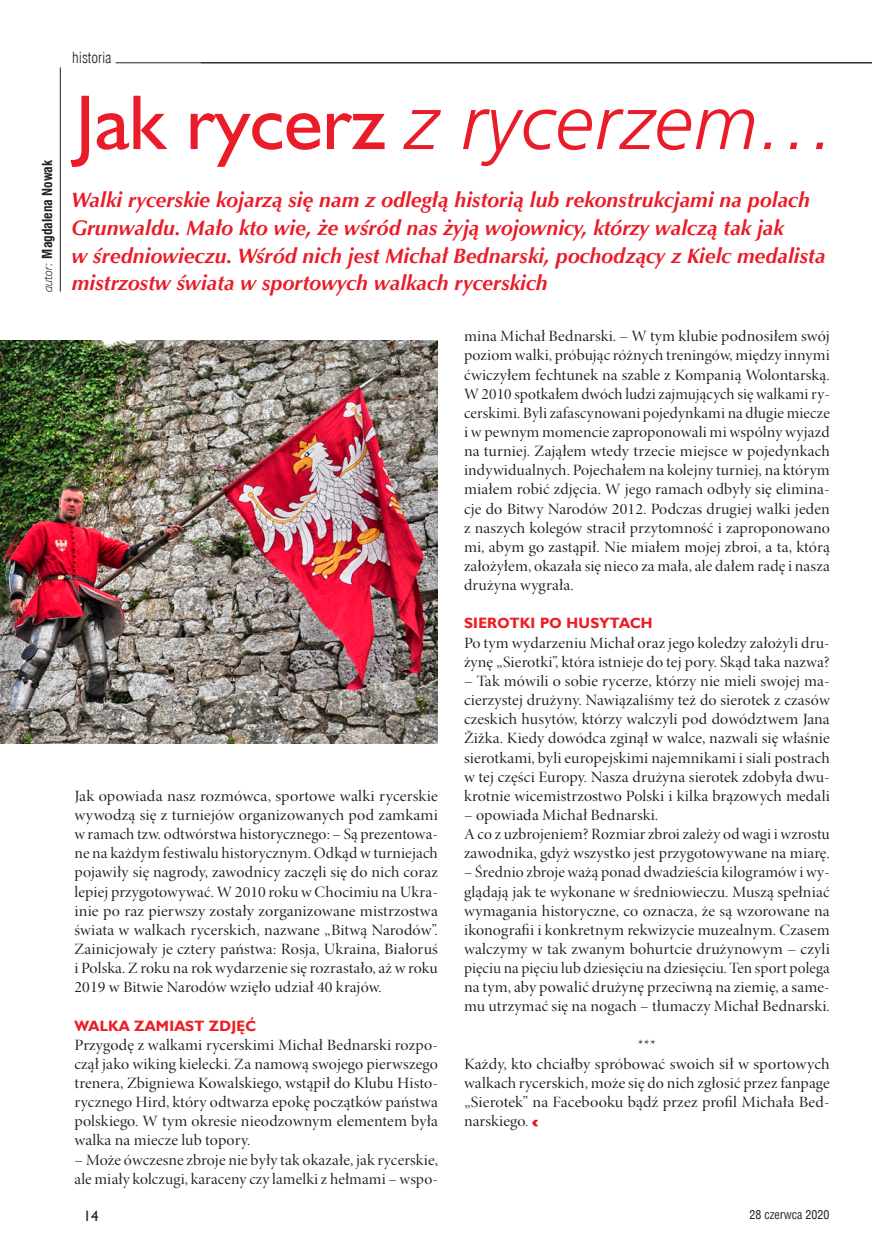
<style>
.page{position:relative;width:872px;height:1234px;background:#fff}
.page>*{position:absolute;margin:0;border:0;box-sizing:border-box;transform-origin:0 0}
.TYTUL_ARTTYKULU{font:italic 78px "Humnst 777 Lt EUX";color:#eb1c29}
.LID{font:italic 700 21px/27.6px "Zapf Humnst EUX";color:#eb1c29}
.TEKST_GŁÓWNY{font:15.75px/19.2px "Minion Pro Disp";letter-spacing:.01em;color:#231f20;text-align:justify;scale:1.06 1}
.TEKST_GŁÓWNY-2{font:15.75px/19.2px "Minion Pro Disp";letter-spacing:.01em;color:#231f20;text-align:justify;scale:1.08 1}
.TEKST_GŁÓWNY-3{font:15.75px/19.2px "Minion Pro Disp";letter-spacing:.01em;color:#231f20;scale:1.04 1}
.SRODTYTUL{font:700 15px "Humanst 521 EUX";letter-spacing:.02em;color:#ee1d23}
.t1{font:15px "Swis 721 Lt Cn EUX";color:#231f20}
.t2{font:15px "Humanst 521 EUX";color:#231f20}
.t3{font:700 13.5px "Swis 721 Cn EUX";color:#231f20}
.t4{font:condensed 12px "Helvetica";color:#231f20}
.s1{font-family:"Humanst 521 Lt EUX";font-weight:400;font-style:italic}
.s2{font-family:"Humanst 521 EUX";font-style:normal}
</style>
<div class="page">
<img style="left:0;top:340px;width:438px;height:403px">
<hr style="left:116px;top:62px;width:756px;height:1px;background:#231f20">
<svg style="left:532px;top:1119px;width:6px;height:6px"></svg>
<hr style="left:60px;top:67px;width:1px;height:224px;background:#231f20">
<p class="t3" style="left:39px;top:292px;width:134px;rotate:-90deg"><span class="s1">autor:</span> Magdalena Nowak</p>
<p class="t1" style="left:72px;top:49px;width:41px">historia</p>
<p class="TYTUL_ARTTYKULU" style="left:75px;top:74px;width:763px"><span class="s2">Jak rycerz</span> z rycerzem…</p>
<p class="LID" style="left:72px;top:187px;width:755px">Walki rycerskie kojarzą się nam z odległą historią lub rekonstrukcjami na polach Grunwaldu. Mało kto wie, że wśród nas żyją wojownicy, którzy walczą tak jak<br>w średniowieczu. Wśród nich jest Michał Bednarski, pochodzący z Kielc medalista mistrzostw świata w sportowych walkach rycerskich</p>
<p class="TEKST_GŁÓWNY" style="left:464px;top:327px;width:346px">mina Michał Bednarski. – W tym klubie podnosiłem swój poziom walki, próbując różnych treningów, między innymi ćwiczyłem fechtunek na szable z Kompanią Wolontarską.<br>W 2010 spotkałem dwóch ludzi zajmujących się walkami ry&shy;cerskimi. Byli zafascynowani pojedynkami na długie miecze i w pewnym momencie zaproponowali mi wspólny wyjazd na turniej. Zająłem wtedy trzecie miejsce w pojedynkach indywidualnych. Pojechałem na kolejny turniej, na którym miałem robić zdjęcia. W jego ramach odbyły się elimina&shy;cje do Bitwy Narodów 2012. Podczas drugiej walki jeden z naszych kolegów stracił przytomność i zaproponowano mi, abym go zastąpił. Nie miałem mojej zbroi, a ta, którą założyłem, okazała się nieco za mała, ale dałem radę i nasza drużyna wygrała.</p>
<p class="SRODTYTUL" style="left:464px;top:614px;width:190px">SIEROTKI PO HUSYTACH</p>
<p class="TEKST_GŁÓWNY" style="left:464px;top:633px;width:347px">Po tym wydarzeniu Michał oraz jego koledzy założyli dru&shy;żynę „Sierotki”, która istnieje do tej pory. Skąd taka nazwa?</p>
<p class="TEKST_GŁÓWNY" style="left:464px;top:671px;width:346px">– Tak mówili o sobie rycerze, którzy nie mieli swojej ma&shy;cierzystej drużyny. Nawiązaliśmy też do sierotek z czasów czeskich husytów, którzy walczyli pod dowództwem Jana Žižka. Kiedy dowódca zginął w walce, nazwali się właśnie sierotkami, byli europejskimi najemnikami i siali postrach w tej części Europy. Nasza drużyna sierotek zdobyła dwu&shy;krotnie wicemistrzostwo Polski i kilka brązowych medali</p>
<p class="TEKST_GŁÓWNY" style="left:464px;top:805px;width:185px">– opowiada Michał Bednarski.</p>
<p class="TEKST_GŁÓWNY-3" style="left:464px;top:824px;width:353px">Aco z uzbrojeniem? Rozmiar zbroi zależy od wagi i wzrostu zawodnika, gdyż wszystko jest przygotowywane na miarę.</p>
<p class="TEKST_GŁÓWNY-3" style="left:464px;top:863px;width:353px;text-align:justify">– Średnio zbroje ważą ponad dwadzieścia kilogramów i wy&shy;glądają jak te wykonane w średniowieczu. Muszą spełniać wymagania historyczne, co oznacza, że są wzorowane na ikonografii i konkretnym rekwizycie muzealnym. Czasem walczymy w tak zwanym bohurtcie drużynowym – czyli pięciu na pięciu lub dziesięciu na dziesięciu. Ten sport polega na tym, aby powalić drużynę przeciwną na ziemię, a same&shy;mu utrzymać się na nogach – tłumaczy Michał Bednarski.</p>
<p class="TEKST_GŁÓWNY" style="left:637px;top:1035px;width:19px">***</p>
<p class="TEKST_GŁÓWNY-2" style="left:464px;top:1054px;width:340px">Każdy, kto chciałby spróbować swoich sił w sportowych walkach rycerskich, może się do nich zgłosić przez fanpage „Sierotek” na Facebooku bądź przez profil Michała Bed&shy;narskiego.</p>
<p class="TEKST_GŁÓWNY-2" style="left:74px;top:786px;width:338px">Jak opowiada nasz rozmówca, sportowe walki rycerskie wywodzą się z turniejów organizowanych pod zamkami w ramach tzw. odtwórstwa historycznego: – Są prezentowa&shy;ne na każdym festiwalu historycznym. Odkąd w turniejach pojawiły się nagrody, zawodnicy zaczęli się do nich coraz lepiej przygotowywać. W 2010 roku w Chocimiu na Ukra&shy;inie po raz pierwszy zostały zorganizowane mistrzostwa świata w walkach rycerskich, nazwane „Bitwą Narodów”.<br>Zainicjowały je cztery państwa: Rosja, Ukraina, Białoruś i Polska. Z roku na rok wydarzenie się rozrastało, aż w roku 2019 w Bitwie Narodów wzięło udział 40 krajów.</p>
<p class="SRODTYTUL" style="left:74px;top:1015px;width:183px">WALKA ZAMIAST ZDJĘĆ</p>
<p class="TEKST_GŁÓWNY" style="left:74px;top:1035px;width:344px">Przygodę z walkami rycerskimi Michał Bednarski rozpo&shy;czął jako wiking kielecki. Za namową swojego pierwszego trenera, Zbigniewa Kowalskiego, wstąpił do Klubu Histo&shy;rycznego Hird, który odtwarza epokę początków państwa polskiego. W tym okresie nieodzownym elementem była walka na miecze lub topory.</p>
<p class="TEKST_GŁÓWNY" style="left:74px;top:1150px;width:344px">– Może ówczesne zbroje nie były tak okazałe, jak rycerskie, ale miały kolczugi, karaceny czy lamelki z hełmami – wspo-</p>
<p class="t2" style="left:83px;top:1206px;width:17px">14</p>
<p class="t4" style="left:749px;top:1206px;width:81px">28 CZERWCA 2020</p>
</div>
